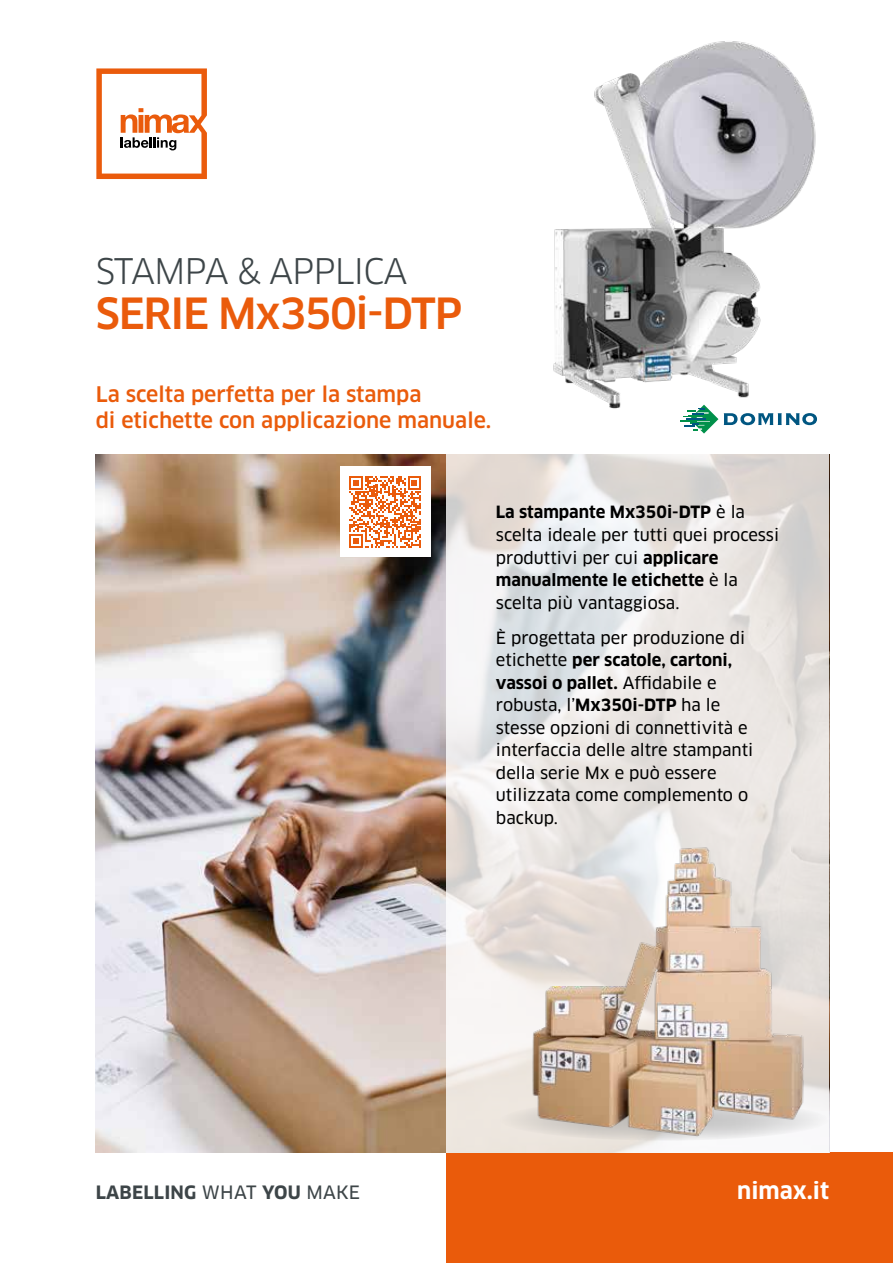
<style>
.page{position:relative;width:893px;height:1263px;background:#fff}
.page>*{position:absolute;margin:0;border:0;box-sizing:border-box;transform-origin:0 0}
.t1{font:500 42px "Clan OT";letter-spacing:-.035em;color:#ea5b0b}
.t2{font:34.5px "Clan OT";letter-spacing:-.03em;color:#3d4548}
.t3{font:700 22.5px "Clan OT";color:#fff}
.t4{font:500 21px/25.2px "Clan OT";color:#ea5b0b}
.t5{font:700 18px "Clan OT";letter-spacing:.01em;color:#3d4548}
.t6{font:16.5px/22.5px "Clan OT News";color:#000}
.t7{font:700 16.5px/22.5px "Clan OT";color:#000}
.s1{font-family:"Clan OT News";font-weight:400}
.s2{font-family:"Clan OT";font-weight:700}
</style>
<div class="page">
<div style="left:446px;top:1152px;width:447px;height:111px;background:#ea5b0b"></div>
<svg style="left:96px;top:68px;width:111px;height:111px"></svg>
<img style="left:553px;top:41px;width:263px;height:378px">
<img style="left:96px;top:454px;width:350px;height:698px">
<svg style="left:446px;top:454px;width:383px;height:698px"></svg>
<div style="left:340px;top:467px;width:90px;height:90px;background:#fff"></div>
<svg style="left:349px;top:476px;width:72px;height:72px"></svg>
<svg style="left:724px;top:413px;width:93px;height:12px"></svg>
<svg style="left:680px;top:405px;width:38px;height:29px"></svg>
<img style="left:490px;top:830px;width:340px;height:310px">
<h2 class="t2" style="left:96px;top:251px;width:313px">STAMPA &amp; APPLICA</h2>
<h1 class="t1" style="left:96px;top:289px;width:368px">SERIE Mx350i-DTP</h1>
<p class="t4" style="left:96px;top:382px;width:397px">La scelta perfetta per la stampa<br>di etichette con applicazione manuale.</p>
<p class="t7" style="left:496px;top:501px;width:251px">La stampante Mx350i-DTP <span class="s1">è la</span></p>
<p class="t6" style="left:496px;top:524px;width:285px">scelta ideale per tutti quei processi produttivi per cui <span class="s2">applicare</span></p>
<p class="t7" style="left:496px;top:569px;width:243px">manualmente le etichette <span class="s1">è la</span></p>
<p class="t6" style="left:496px;top:585px;width:251px;line-height:35.2px">scelta più vantaggiosa.<br>È progettata per produzione di</p>
<p class="t7" style="left:496px;top:649px;width:238px"><span class="s1">etichette</span> per scatole, cartoni, vassoi o pallet. <span class="s1">Affidabile e</span></p>
<p class="t6" style="left:496px;top:694px;width:259px">robusta, l’<span class="s2">Mx350i-DTP</span> ha le stesse opzioni di connettività e interfaccia delle altre stampanti della serie Mx e può essere utilizzata come complemento o backup.</p>
<p class="t5" style="left:96px;top:1182px;width:266px">LABELLING <span class="s1">WHAT</span> YOU <span class="s1">MAKE</span></p>
<h3 class="t3" style="left:737px;top:1178px;width:93px">nimax.it</h3>
</div>
